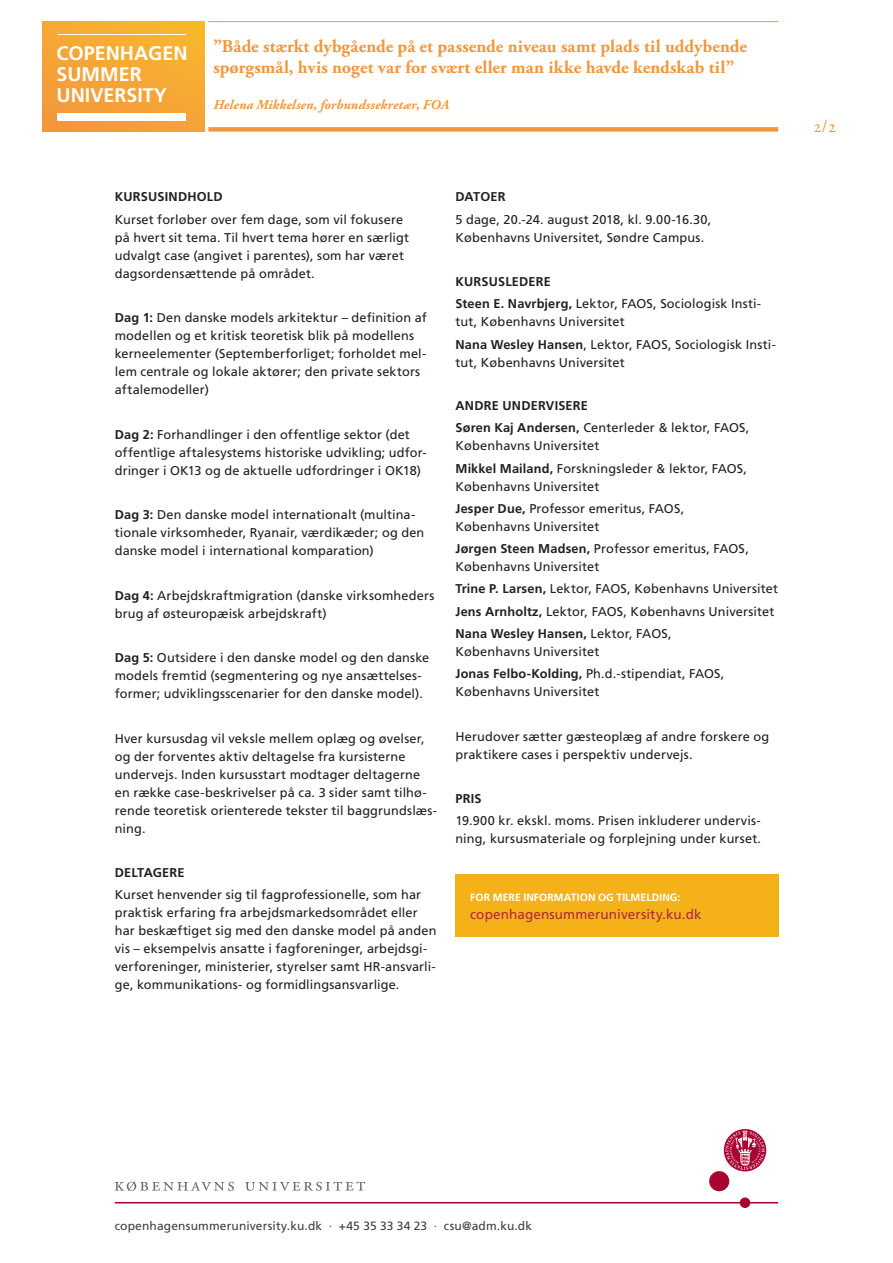
<style>
.page{position:relative;width:893px;height:1263px;background:#fff}
.page>*{position:absolute;margin:0;border:0;box-sizing:border-box;transform-origin:0 0}
.t1{font:700 19.65px/21.3px "Frutiger";color:#fff}
.t2{font:700 18px/21px "Adobe Garamond Pro";letter-spacing:.005em;color:#f3973c}
.t3{font:18px "Adobe Garamond Pro";color:#f3973c}
.t4{font:italic 700 13.5px "Adobe Garamond Pro";letter-spacing:.01em;color:#f3973c}
.t5{font:13.5px "Frutiger";letter-spacing:.01em;color:#b0273f}
.brød{font:12.75px/18px "Frutiger";letter-spacing:.01em;color:#231f20}
.brød-2{font:700 12.75px "Frutiger";letter-spacing:.015em;color:#231f20}
.t6{font:12px "Frutiger";letter-spacing:.015em;color:#3e3e3f}
.t7{font:700 10.5px "Frutiger";letter-spacing:.005em;color:#fff}
.s1{font-weight:700}
</style>
<div class="page">
<div style="left:43px;top:21px;width:161px;height:111px;background:linear-gradient(to right,#f4a03a,#f7af31)"></div>
<div style="left:58px;top:113px;width:128px;height:7px;background:#fff"></div>
<hr style="left:57px;top:34px;width:129px;height:1px;background:#fff">
<div style="left:455px;top:874px;width:323px;height:63px;background:#f5b218"></div>
<hr style="left:208px;top:21px;width:570px;height:1px;background:#f3973c">
<div style="left:208px;top:127px;width:570px;height:5px;background:#f3973c"></div>
<svg style="left:724px;top:1129px;width:42px;height:42px"></svg>
<div style="left:709px;top:1171px;width:20px;height:20px;background:#a90332;border-radius:50%"></div>
<div style="left:740px;top:1197px;width:10px;height:11px;background:#a90332;border-radius:50%"></div>
<svg style="left:725px;top:1130px;width:40px;height:40px"></svg>
<hr style="left:115px;top:1202px;width:663px;height:1px;background:#a90332">
<svg style="left:115px;top:1181px;width:119px;height:10px"></svg>
<svg style="left:245px;top:1181px;width:120px;height:10px"></svg>
<p class="t1" style="left:56px;top:42px;width:133px">COPENHAGEN<br>SUMMER<br>UNIVERSITY</p>
<p class="t2" style="left:213px;top:36px;width:535px">”Både stærkt dybgående på et passende niveau samt plads til uddybende spørgsmål, hvis noget var for svært eller man ikke havde kendskab til”</p>
<p class="t4" style="left:213px;top:97px;width:237px">Helena Mikkelsen, forbundssekretær, FOA</p>
<p class="brød-2" style="left:115px;top:189px;width:109px">KURSUSINDHOLD</p>
<p class="brød" style="left:115px;top:210px;width:296px">Kurset forløber over fem dage, som vil fokusere på hvert sit tema. Til hvert tema hører en særligt udvalgt case (angivet i parentes), som har været dagsordensættende på området.</p>
<p class="brød" style="left:115px;top:308px;width:314px"><span class="s1">Dag 1:</span> Den danske models arkitektur – definition af modellen og et kritisk teoretisk blik på modellens kerneelementer (Septemberforliget; forholdet mel&shy;lem centrale og lokale aktører; den private sektors aftalemodeller)</p>
<p class="brød" style="left:115px;top:425px;width:313px"><span class="s1">Dag 2:</span> Forhandlinger i den offentlige sektor (det offentlige aftalesystems historiske udvikling; udfor&shy;dringer i OK13 og de aktuelle udfordringer i OK18)</p>
<p class="brød" style="left:115px;top:505px;width:311px"><span class="s1">Dag 3:</span> Den danske model internationalt (multina&shy;tionale virksomheder, Ryanair, værdikæder; og den danske model i international komparation)</p>
<p class="brød" style="left:115px;top:586px;width:321px"><span class="s1">Dag 4:</span> Arbejdskraftmigration (danske virksomheders brug af østeuropæisk arbejdskraft)</p>
<p class="brød" style="left:115px;top:648px;width:316px"><span class="s1">Dag 5:</span> Outsidere i den danske model og den danske models fremtid (segmentering og nye ansættelses&shy;former; udviklingsscenarier for den danske model).</p>
<p class="brød" style="left:115px;top:729px;width:324px">Hver kursusdag vil veksle mellem oplæg og øvelser, og der forventes aktiv deltagelse fra kursisterne undervejs. Inden kursusstart modtager deltagerne en række case-beskrivelser på ca. 3 sider samt tilhø&shy;rende teoretisk orienterede tekster til baggrundslæs&shy;ning.</p>
<p class="brød-2" style="left:115px;top:865px;width:71px">DELTAGERE</p>
<p class="brød" style="left:115px;top:886px;width:323px">Kurset henvender sig til fagprofessionelle, som har praktisk erfaring fra arbejdsmarkedsområdet eller har beskæftiget sig med den danske model på anden vis – eksempelvis ansatte i fagforeninger, arbejdsgi&shy;verforeninger, ministerier, styrelser samt HR-ansvarli&shy;ge, kommunikations- og formidlingsansvarlige.</p>
<p class="brød-2" style="left:455px;top:189px;width:52px">DATOER</p>
<p class="brød" style="left:455px;top:210px;width:257px">5 dage, 20.-24. august 2018, kl. 9.00-16.30,<br>Københavns Universitet, Søndre Campus.</p>
<p class="brød-2" style="left:455px;top:274px;width:97px">KURSUSLEDERE</p>
<p class="brød" style="left:455px;top:295px;width:307px"><span class="s1">Steen E. Navrbjerg,</span> Lektor, FAOS, Sociologisk Insti&shy;tut, Københavns Universitet</p>
<p class="brød" style="left:455px;top:335px;width:322px"><span class="s1">Nana Wesley Hansen</span>, Lektor, FAOS, Sociologisk Insti&shy;tut, Københavns Universitet</p>
<p class="brød-2" style="left:455px;top:398px;width:134px">ANDRE UNDERVISERE</p>
<p class="brød" style="left:455px;top:419px;width:295px"><span class="s1">Søren Kaj Andersen,</span> Centerleder &amp; lektor, FAOS,<br>Københavns Universitet</p>
<p class="brød" style="left:455px;top:459px;width:293px"><span class="s1">Mikkel Mailand,</span> Forskningsleder &amp; lektor, FAOS,<br>Københavns Universitet</p>
<p class="brød" style="left:455px;top:499px;width:230px"><span class="s1">Jesper Due,</span> Professor emeritus, FAOS,<br>Københavns Universitet</p>
<p class="brød" style="left:455px;top:539px;width:295px"><span class="s1">Jørgen Steen Madsen,</span> Professor emeritus, FAOS,<br>Københavns Universitet</p>
<p class="brød" style="left:455px;top:580px;width:324px"><span class="s1">Trine P. Larsen,</span> Lektor, FAOS, Københavns Universitet</p>
<p class="brød" style="left:455px;top:602px;width:320px"><span class="s1">Jens Arnholtz,</span> Lektor, FAOS, Københavns Universitet</p>
<p class="brød" style="left:455px;top:624px;width:218px"><span class="s1">Nana Wesley Hansen,</span> Lektor, FAOS,<br>Københavns Universitet</p>
<p class="brød" style="left:455px;top:664px;width:271px"><span class="s1">Jonas Felbo-Kolding,</span> Ph.d.-stipendiat, FAOS,<br>Københavns Universitet</p>
<p class="brød" style="left:455px;top:727px;width:315px">Herudover sætter gæsteoplæg af andre forskere og praktikere cases i perspektiv undervejs.</p>
<p class="brød-2" style="left:455px;top:791px;width:28px">PRIS</p>
<p class="brød" style="left:455px;top:812px;width:307px">19.900 kr. ekskl. moms. Prisen inkluderer undervis&shy;ning, kursusmateriale og forplejning under kurset.</p>
<p class="t7" style="left:470px;top:891px;width:212px">FOR MERE INFORMATION OG TILMELDING:</p>
<p class="t5" style="left:470px;top:906px;width:233px">copenhagensummeruniversity.ku.dk</p>
<p class="t3" style="left:813px;top:116px;width:25px">2/2</p>
<p class="t6" style="left:115px;top:1218px;width:419px">copenhagensummeruniversity.ku.dk · +45 35 33 34 23 · csu@adm.ku.dk</p>
</div>
